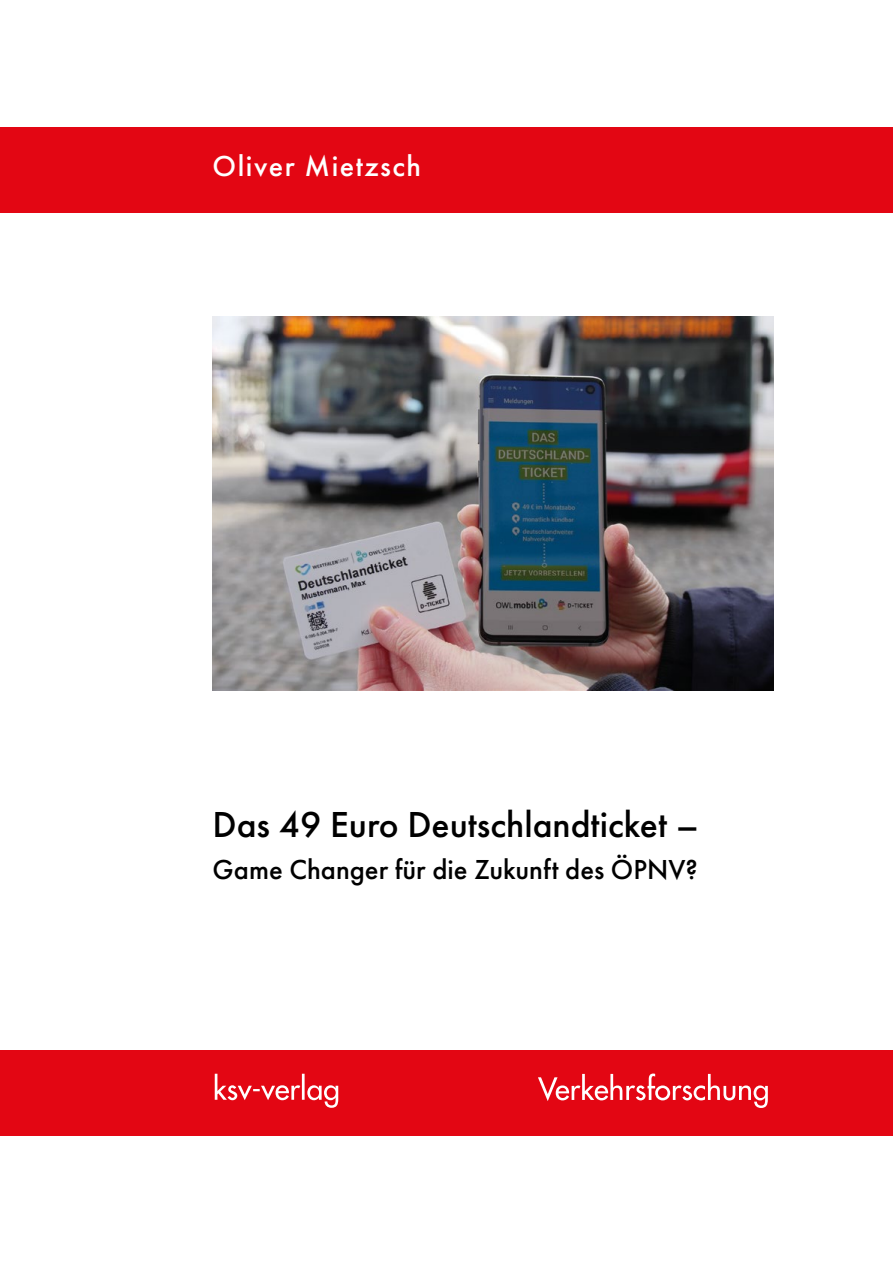
<style>
.page{position:relative;width:893px;height:1263px;background:#fff}
.page>*{position:absolute;margin:0;border:0;box-sizing:border-box;transform-origin:0 0}
.t1{font:500 37.5px "Futura PT";color:#000}
.t2{font:500 30px "Futura PT";letter-spacing:.05em;color:#fff}
.t3{font:500 28.5px "Futura PT";color:#000}
</style>
<div class="page">
<div style="left:0;top:1050px;width:893px;height:85px;background:#e30613"></div>
<div style="left:0;top:128px;width:893px;height:85px;background:#e30613"></div>
<svg style="left:215px;top:1074px;width:123px;height:34px"></svg>
<svg style="left:538px;top:1073px;width:230px;height:35px"></svg>
<img style="left:213px;top:316px;width:561px;height:374px">
<p class="t2" style="left:213px;top:148px;width:210px">Oliver Mietzsch</p>
<h1 class="t1" style="left:213px;top:801px;width:488px">Das 49 Euro Deutschlandticket –</h1>
<p class="t3" style="left:213px;top:853px;width:487px">Game Changer für die Zukunft des ÖPNV?</p>
</div>
